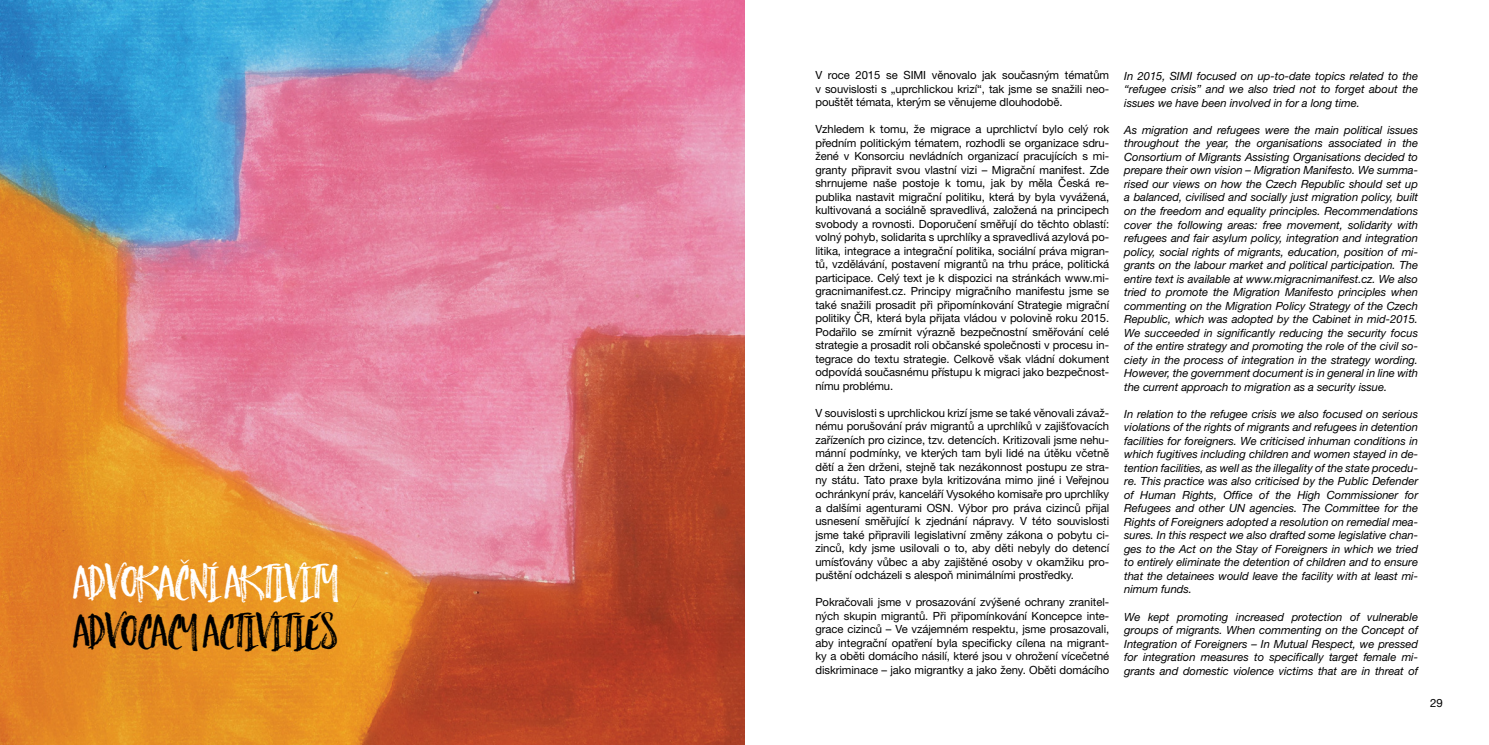
<style>
.page{position:relative;width:1489px;height:745px;background:#fff}
.page>*{position:absolute;margin:0;border:0;box-sizing:border-box;transform-origin:0 0}
.t1{font:41.25px "Hello Lucky";letter-spacing:-.005em;color:#000}
.t2{font:41.25px "Hello Lucky";letter-spacing:-.005em;color:#fff}
.t3{font:11.38px "Helvetica Neue LT Pro";color:#000}
.t4{font:11.25px/13.5px "Helvetica Neue LT Pro";letter-spacing:-.005em;color:#000;text-align:justify}
.t5{font:italic 11.25px/13.5px "Helvetica Neue CE";letter-spacing:-.005em;color:#000;text-align:justify}
</style>
<div class="page">
<img style="left:0;top:0;width:744px;height:744px">
<h1 class="t2" style="left:75px;top:556px;width:266px">ADVOKAČN Í AKTIVITY</h1>
<h1 class="t1" style="left:75px;top:606px;width:248px">ADVOCAC Y ACTIVITIES</h1>
<p class="t4" style="left:815px;top:68px;width:295px">V roce 2015 se SIMI věnovalo jak současným tématům v souvislosti s „uprchlickou krizí“, tak jsme se snažili neo&shy;pouštět témata, kterým se věnujeme dlouhodobě.</p>
<p class="t4" style="left:815px;top:122px;width:296px">Vzhledem k tomu, že migrace a uprchlictví bylo celý rok předním politickým tématem, rozhodli se organizace sdru&shy;žené v Konsorciu nevládních organizací pracujících s mi&shy;granty připravit svou vlastní vizi – Migrační manifest. Zde shrnujeme naše postoje k tomu, jak by měla Česká re&shy;publika nastavit migrační politiku, která by byla vyvážená, kultivovaná a sociálně spravedlivá, založená na principech svobody a rovnosti. Doporučení směřují do těchto oblastí: volný pohyb, solidarita s uprchlíky a spravedlivá azylová po&shy;litika, integrace a integrační politika, sociální práva migran&shy;tů, vzdělávání, postavení migrantů na trhu práce, politická participace. Celý text je k dispozici na stránkách www.mi&shy;gracnimanifest.cz. Principy migračního manifestu jsme se také snažili prosadit při připomínkování Strategie migrační politiky ČR, která byla přijata vládou v polovině roku 2015.<br>Podařilo se zmírnit výrazně bezpečnostní směřování celé strategie a prosadit roli občanské společnosti v procesu in&shy;tegrace do textu strategie. Celkově však vládní dokument odpovídá současnému přístupu k migraci jako bezpečnost&shy;nímu problému.</p>
<p class="t4" style="left:815px;top:405px;width:296px">V souvislosti s uprchlickou krizí jsme se také věnovali závaž&shy;nému porušování práv migrantů a uprchlíků v zajišťovacích zařízeních pro cizince, tzv. detencích. Kritizovali jsme nehu&shy;mánní podmínky, ve kterých tam byli lidé na útěku včetně dětí a žen drženi, stejně tak nezákonnost postupu ze stra&shy;ny státu. Tato praxe byla kritizována mimo jiné i Veřejnou ochránkyní práv, kanceláří Vysokého komisaře pro uprchlíky a dalšími agenturami OSN. Výbor pro práva cizinců přijal usnesení směřující k zjednání nápravy. V této souvislosti jsme také připravili legislativní změny zákona o pobytu ci&shy;zinců, kdy jsme usilovali o to, aby děti nebyly do detencí umísťovány vůbec a aby zajištěné osoby v okamžiku pro&shy;puštění odcházeli s alespoň minimálními prostředky.</p>
<p class="t4" style="left:815px;top:594px;width:295px">Pokračovali jsme v prosazování zvýšené ochrany zranitel&shy;ných skupin migrantů. Při připomínkování Koncepce inte&shy;grace cizinců – Ve vzájemném respektu, jsme prosazovali, aby integrační opatření byla specificky cílena na migrant&shy;ky a oběti domácího násilí, které jsou v ohrožení vícečetné diskriminace – jako migrantky a jako ženy. Oběti domácího</p>
<p class="t5" style="left:1124px;top:69px;width:295px">In 2015, SIMI focused on up-to-date topics related to the “refugee crisis” and we also tried not to forget about the issues we have been involved in for a long time.</p>
<p class="t5" style="left:1124px;top:123px;width:295px">As migration and refugees were the main political issues throughout the year, the organisations associated in the Consortium of Migrants Assisting Organisations decided to prepare their own vision – Migration Manifesto. We summa&shy;rised our views on how the Czech Republic should set up a balanced, civilised and socially just migration policy, built on the freedom and equality principles. Recommendations cover the following areas: free movement, solidarity with refugees and fair asylum policy, integration and integration policy, social rights of migrants, education, position of mi&shy;grants on the labour market and political participation. The entire text is available at www.migracnimanifest.cz. We also tried to promote the Migration Manifesto principles when commenting on the Migration Policy Strategy of the Czech Republic, which was adopted by the Cabinet in mid-2015.<br>We succeeded in significantly reducing the security focus of the entire strategy and promoting the role of the civil so&shy;ciety in the process of integration in the strategy wording.<br>However, the government document is in general in line with the current approach to migration as a security issue.</p>
<p class="t5" style="left:1124px;top:407px;width:295px">In relation to the refugee crisis we also focused on serious violations of the rights of migrants and refugees in detention facilities for foreigners. We criticised inhuman conditions in which fugitives including children and women stayed in de&shy;tention facilities, as well as the illegality of the state procedu&shy;re. This practice was also criticised by the Public Defender of Human Rights, Office of the High Commissioner for Refugees and other UN agencies. The Committee for the Rights of Foreigners adopted a resolution on remedial mea&shy;sures. In this respect we also drafted some legislative chan&shy;ges to the Act on the Stay of Foreigners in which we tried to entirely eliminate the detention of children and to ensure that the detainees would leave the facility with at least mi&shy;nimum funds.</p>
<p class="t5" style="left:1124px;top:609px;width:295px">We kept promoting increased protection of vulnerable groups of migrants. When commenting on the Concept of Integration of Foreigners – In Mutual Respect, we pressed for integration measures to specifically target female mi&shy;grants and domestic violence victims that are in threat of</p>
<p class="t3" style="left:1429px;top:695px;width:14px">29</p>
</div>
